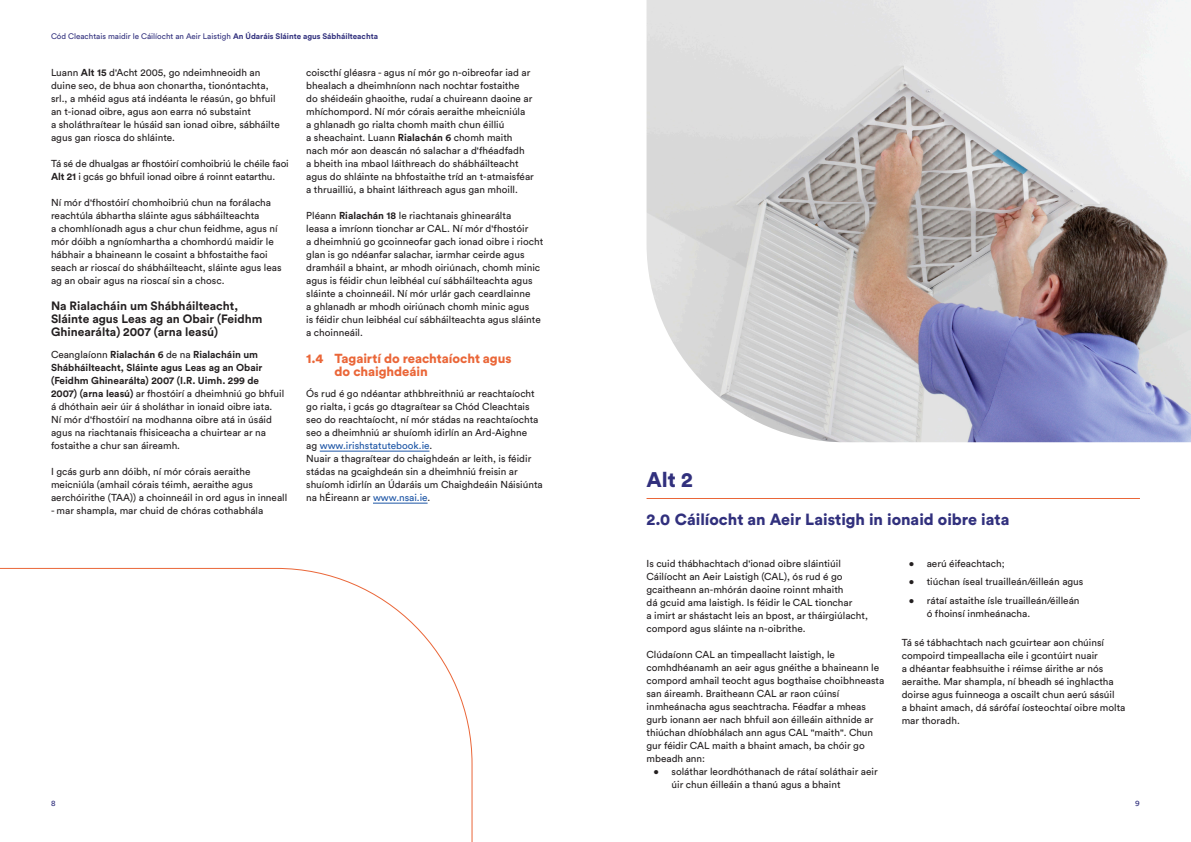
<style>
.page{position:relative;width:1191px;height:842px;background:#fff}
.page>*{position:absolute;margin:0;border:0;box-sizing:border-box;transform-origin:0 0}
.Sub_Header{font:900 21px "Circular Std";color:#31307d}
.Heading_2{font:900 16px "Circular Std";color:#31307d}
.Heading_3{font:900 13px/13px "Circular Std";letter-spacing:-.005em;color:#ea6638}
.Section_Title{font:700 12px/13px "Circular Std";color:#231f20}
.Body_Text{font:10px/13px "Circular Std";color:#231f20}
.t1{font:8px "Circular Std";color:#31307d}
.s1{font-weight:700}
.s2{color:#1e56a6}
</style>
<div class="page">
<img style="left:646px;top:0;width:545px;height:442px">
<svg style="left:0;top:567px;width:473px;height:275px"></svg>
<hr style="left:320px;top:451px;width:109px;height:1px;background:#1e56a6">
<hr style="left:373px;top:503px;width:54px;height:1px;background:#1e56a6">
<hr style="left:646px;top:498px;width:494px;height:1px;background:#ea6638">
<p class="t1" style="left:51px;top:31px;width:328px">Cód Cleachtais maidir le Cáilíocht an Aeir Laistigh <span class="s1">An Údaráis Sláinte agus Sábháilteachta</span></p>
<p class="Body_Text" style="left:51px;top:66px;width:230px">Luann <span class="s1">Alt 15</span> d'Acht 2005, go ndeimhneoidh an duine seo, de bhua aon chonartha, tionóntachta, srl., a mhéid agus atá indéanta le réasún, go bhfuil an t-ionad oibre, agus aon earra nó substaint<br>a sholáthraítear le húsáid san ionad oibre, sábháilte agus gan riosca do shláinte.</p>
<p class="Body_Text" style="left:51px;top:157px;width:239px">Tá sé de dhualgas ar fhostóirí comhoibriú le chéile faoi<br><span class="s1">Alt 21</span> i gcás go bhfuil ionad oibre á roinnt eatarthu.</p>
<p class="Body_Text" style="left:51px;top:196px;width:232px">Ní mór d'fhostóirí chomhoibriú chun na forálacha reachtúla ábhartha sláinte agus sábháilteachta<br>a chomhlíonadh agus a chur chun feidhme, agus ní mór dóibh a ngníomhartha a chomhordú maidir le hábhair a bhaineann le cosaint a bhfostaithe faoi seach ar rioscaí do shábháilteacht, sláinte agus leas ag an obair agus na rioscaí sin a chosc.</p>
<p class="Section_Title" style="left:51px;top:299px;width:213px">Na Rialacháin um Shábháilteacht,<br>Sláinte agus Leas ag an Obair (Feidhm<br>Ghinearálta) 2007 (arna leasú)</p>
<p class="Body_Text" style="left:51px;top:347px;width:235px">Ceanglaíonn <span class="s1">Rialachán 6</span> de na <span class="s1">Rialacháin um Shábháilteacht, Sláinte agus Leas ag an Obair (Feidhm Ghinearálta) 2007 (I.R. Uimh. 299 de 2007) (arna leasú)</span> ar fhostóirí a dheimhniú go bhfuil á dhóthain aeir úir á sholáthar in ionaid oibre iata.<br>Ní mór d'fhostóirí na modhanna oibre atá in úsáid agus na riachtanais fhisiceacha a chuirtear ar na fostaithe a chur san áireamh.</p>
<p class="Body_Text" style="left:51px;top:464px;width:238px">I gcás gurb ann dóibh, ní mór córais aeraithe meicniúla (amhail córais téimh, aeraithe agus aerchóirithe (TAA)) a choinneáil in ord agus in inneall</p>
<p class="Body_Text" style="left:51px;top:503px;width:214px">- mar shampla, mar chuid de chóras cothabhála</p>
<p class="Body_Text" style="left:306px;top:66px;width:229px">coiscthí gléasra - agus ní mór go n-oibreofar iad ar bhealach a dheimhníonn nach nochtar fostaithe<br>do shéideáin ghaoithe, rudaí a chuireann daoine ar mhíchompord. Ní mór córais aeraithe mheicniúla<br>a ghlanadh go rialta chomh maith chun éilliú<br>a sheachaint. Luann <span class="s1">Rialachán 6</span> chomh maith nach mór aon deascán nó salachar a d'fhéadfadh<br>a bheith ina mbaol láithreach do shábháilteacht agus do shláinte na bhfostaithe tríd an t-atmaisféar a thruailliú, a bhaint láithreach agus gan mhoill.</p>
<p class="Body_Text" style="left:306px;top:209px;width:239px">Pléann <span class="s1">Rialachán 18</span> le riachtanais ghinearálta<br>leasa a imríonn tionchar ar CAL. Ní mór d'fhostóir<br>a dheimhniú go gcoinneofar gach ionad oibre i riocht glan is go ndéanfar salachar, iarmhar ceirde agus dramháil a bhaint, ar mhodh oiriúnach, chomh minic agus is féidir chun leibhéal cuí sábháilteachta agus sláinte a choinneáil. Ní mór urlár gach ceardlainne<br>a ghlanadh ar mhodh oiriúnach chomh minic agus<br>is féidir chun leibhéal cuí sábháilteachta agus sláinte a choinneáil.</p>
<p class="Heading_3" style="left:334px;top:351px;width:178px;text-indent:-28px">1.4 Tagairtí do reachtaíocht agus do chaighdeáin</p>
<p class="Body_Text" style="left:306px;top:387px;width:234px">Ós rud é go ndéantar athbhreithniú ar reachtaíocht go rialta, i gcás go dtagraítear sa Chód Cleachtais seo do reachtaíocht, ní mór stádas na reachtaíochta seo a dheimhniú ar shuíomh idirlín an Ard-Aighne ag <span class="s2">www.irishstatutebook.ie</span>.</p>
<p class="Body_Text" style="left:306px;top:452px;width:238px">Nuair a thagraítear do chaighdeán ar leith, is féidir stádas na gcaighdeán sin a dheimhniú freisin ar shuíomh idirlín an Údaráis um Chaighdeáin Náisiúnta na hÉireann ar <span class="s2">www.nsai.ie</span>.</p>
<p class="t1" style="left:51px;top:798px;width:6px">8</p>
<p class="Sub_Header" style="left:646px;top:465px;width:48px">Alt 2</p>
<p class="Heading_2" style="left:646px;top:509px;width:364px">2.0 Cáilíocht an Aeir Laistigh in ionaid oibre iata</p>
<p class="Body_Text" style="left:646px;top:556px;width:223px">Is cuid thábhachtach d'ionad oibre sláintiúil Cáilíocht an Aeir Laistigh (CAL), ós rud é go gcaitheann an-mhórán daoine roinnt mhaith<br>dá gcuid ama laistigh. Is féidir le CAL tionchar<br>a imirt ar shástacht leis an bpost, ar tháirgiúlacht, compord agus sláinte na n-oibrithe.</p>
<p class="Body_Text" style="left:646px;top:647px;width:239px">Clúdaíonn CAL an timpeallacht laistigh, le comhdhéanamh an aeir agus gnéithe a bhaineann le compord amhail teocht agus bogthaise choibhneasta san áireamh. Braitheann CAL ar raon cúinsí inmheánacha agus seachtracha. Féadfar a mheas gurb ionann aer nach bhfuil aon éilleáin aithnide ar thiúchan dhíobhálach ann agus CAL "maith". Chun gur féidir CAL maith a bhaint amach, ba chóir go mbeadh ann:</p>
<p class="Body_Text" style="left:671px;top:764px;width:208px;text-indent:-18px">• soláthar leordhóthanach de rátaí soláthair aeir úir chun éilleáin a thanú agus a bhaint</p>
<p class="Body_Text" style="left:908px;top:556px;width:97px">• aerú éifeachtach;</p>
<p class="Body_Text" style="left:908px;top:575px;width:176px">• tiúchan íseal truailleán/éilleán agus</p>
<p class="Body_Text" style="left:926px;top:594px;width:154px;text-indent:-18px">• rátaí astaithe ísle truailleán/éilleán ó fhoinsí inmheánacha.</p>
<p class="Body_Text" style="left:901px;top:636px;width:225px">Tá sé tábhachtach nach gcuirtear aon chúinsí compoird timpeallacha eile i gcontúirt nuair<br>a dhéantar feabhsuithe i réimse áirithe ar nós aeraithe. Mar shampla, ní bheadh sé inghlactha doirse agus fuinneoga a oscailt chun aerú sásúil<br>a bhaint amach, dá sárófaí íosteochtaí oibre molta mar thoradh.</p>
<p class="t1" style="left:1135px;top:798px;width:6px">9</p>
</div>
